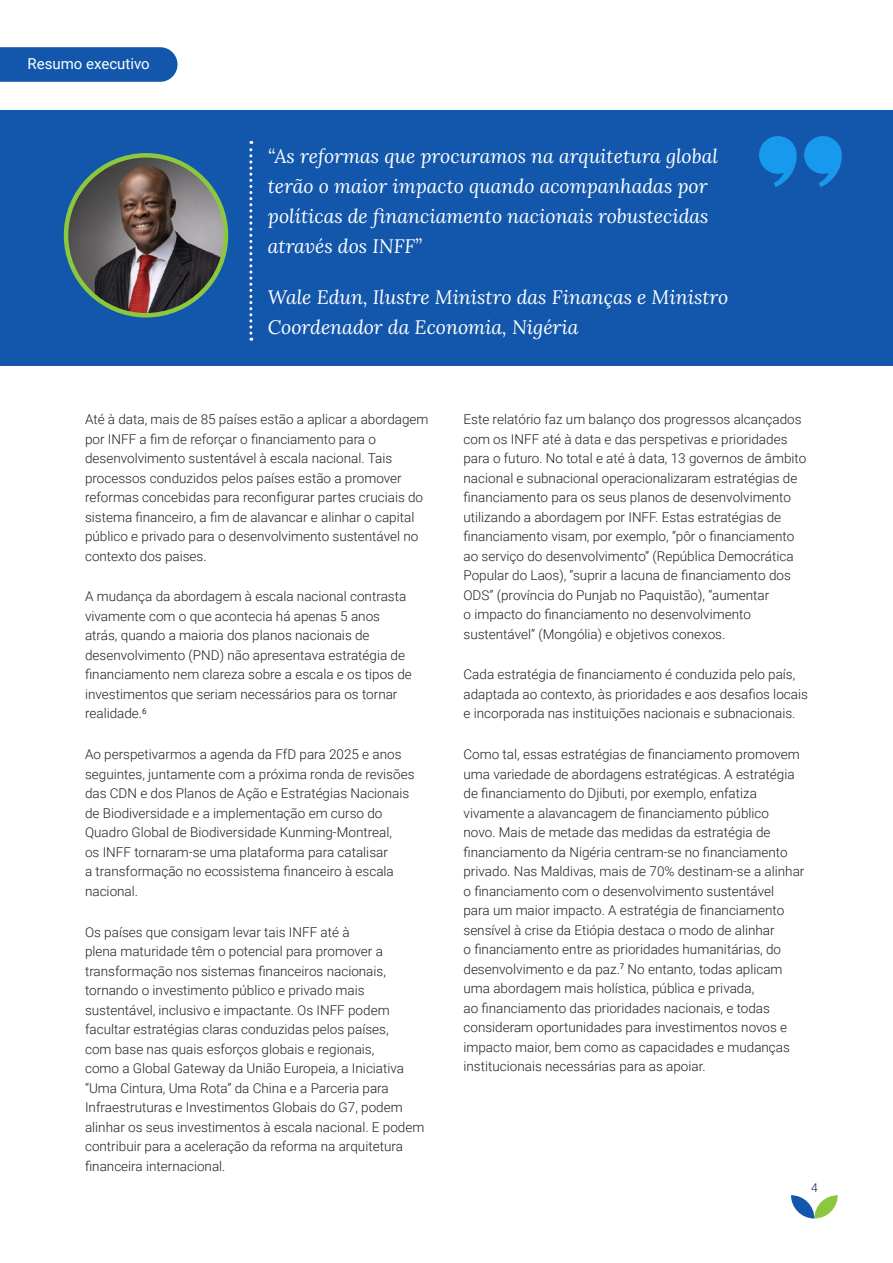
<style>
.page{position:relative;width:893px;height:1263px;background:#fff}
.page>*{position:absolute;margin:0;border:0;box-sizing:border-box;transform-origin:0 0}
.Quote-Ch-1{font:italic 19.5px/30px "Lora";color:#fff}
.t1{font:15px "Roboto";color:#fff}
.Body_text{font:300 13.5px/19.5px "Roboto";color:#231f20}
.t2{font:300 12px "Roboto";color:#0f2355}
</style>
<div class="page">
<svg style="left:791px;top:1195px;width:47px;height:23px"></svg>
<svg style="left:0;top:47px;width:178px;height:35px;background:#1b5cae"></svg>
<div style="left:0;top:111px;width:893px;height:255px;background:#1357ac"></div>
<svg style="left:249px;top:141px;width:3px;height:200px"></svg>
<img style="left:66px;top:155px;width:160px;height:160px;border-radius:80px">
<div style="left:64px;top:153px;width:164px;height:164px;border:4px solid #8bc83f;border-radius:50%"></div>
<svg style="left:759px;top:136px;width:38px;height:51px"></svg>
<svg style="left:804px;top:136px;width:38px;height:51px"></svg>
<p class="t1" style="left:28px;top:53px;width:124px">Resumo executivo</p>
<p class="Quote-Ch-1" style="left:268px;top:140px;width:452px">“As reformas que procuramos na arquitetura global terão o maior impacto quando acompanhadas por políticas de financiamento nacionais robustecidas através dos INFF”</p>
<p class="Quote-Ch-1" style="left:268px;top:281px;width:462px">Wale Edun, Ilustre Ministro das Finanças e Ministro<br>Coordenador da Economia, Nigéria</p>
<p class="Body_text" style="left:85px;top:409px;width:345px">Até à data, mais de 85 países estão a aplicar a abordagem por INFF a fim de reforçar o financiamento para o desenvolvimento sustentável à escala nacional. Tais processos conduzidos pelos países estão a promover reformas concebidas para reconfigurar partes cruciais do sistema financeiro, a fim de alavancar e alinhar o capital público e privado para o desenvolvimento sustentável no contexto dos paises.</p>
<p class="Body_text" style="left:85px;top:586px;width:328px">A mudança da abordagem à escala nacional contrasta vivamente com o que acontecia há apenas 5 anos atrás, quando a maioria dos planos nacionais de desenvolvimento (PND) não apresentava estratégia de financiamento nem clareza sobre a escala e os tipos de investimentos que seriam necessários para os tornar realidade.<sup>6</sup></p>
<p class="Body_text" style="left:85px;top:744px;width:331px">Ao perspetivarmos a agenda da FfD para 2025 e anos seguintes, juntamente com a próxima ronda de revisões das CDN e dos Planos de Ação e Estratégias Nacionais de Biodiversidade e a implementação em curso do Quadro Global de Biodiversidade Kunming-Montreal,<br>os INFF tornaram-se uma plataforma para catalisar<br>a transformação no ecossistema financeiro à escala nacional.</p>
<p class="Body_text" style="left:85px;top:921px;width:341px">Os países que consigam levar tais INFF até à<br>plena maturidade têm o potencial para promover a transformação nos sistemas financeiros nacionais, tornando o investimento público e privado mais sustentável, inclusivo e impactante. Os INFF podem facultar estratégias claras conduzidas pelos países,<br>com base nas quais esforços globais e regionais,<br>como a Global Gateway da União Europeia, a Iniciativa “Uma Cintura, Uma Rota” da China e a Parceria para Infraestruturas e Investimentos Globais do G7, podem alinhar os seus investimentos à escala nacional. E podem contribuir para a aceleração da reforma na arquitetura financeira internacional.</p>
<p class="Body_text" style="left:463px;top:409px;width:344px">Este relatório faz um balanço dos progressos alcançados com os INFF até à data e das perspetivas e prioridades para o futuro. No total e até à data, 13 governos de âmbito nacional e subnacional operacionalizaram estratégias de financiamento para os seus planos de desenvolvimento utilizando a abordagem por INFF. Estas estratégias de financiamento visam, por exemplo, “pôr o financiamento ao serviço do desenvolvimento” (República Democrática Popular do Laos), “suprir a lacuna de financiamento dos ODS” (província do Punjab no Paquistão), “aumentar<br>o impacto do financiamento no desenvolvimento sustentável” (Mongólia) e objetivos conexos.</p>
<p class="Body_text" style="left:463px;top:664px;width:346px">Cada estratégia de financiamento é conduzida pelo país, adaptada ao contexto, às prioridades e aos desafios locais e incorporada nas instituições nacionais e subnacionais.</p>
<p class="Body_text" style="left:463px;top:744px;width:342px">Como tal, essas estratégias de financiamento promovem uma variedade de abordagens estratégicas. A estratégia de financiamento do Djibuti, por exemplo, enfatiza vivamente a alavancagem de financiamento público novo. Mais de metade das medidas da estratégia de financiamento da Nigéria centram-se no financiamento privado. Nas Maldivas, mais de 70% destinam-se a alinhar o financiamento com o desenvolvimento sustentável<br>para um maior impacto. A estratégia de financiamento sensível à crise da Etiópia destaca o modo de alinhar<br>o financiamento entre as prioridades humanitárias, do desenvolvimento e da paz.<sup>7</sup> No entanto, todas aplicam uma abordagem mais holística, pública e privada,<br>ao financiamento das prioridades nacionais, e todas consideram oportunidades para investimentos novos e impacto maior, bem como as capacidades e mudanças institucionais necessárias para as apoiar.</p>
<p class="t2" style="left:811px;top:1179px;width:8px">4</p>
</div>
